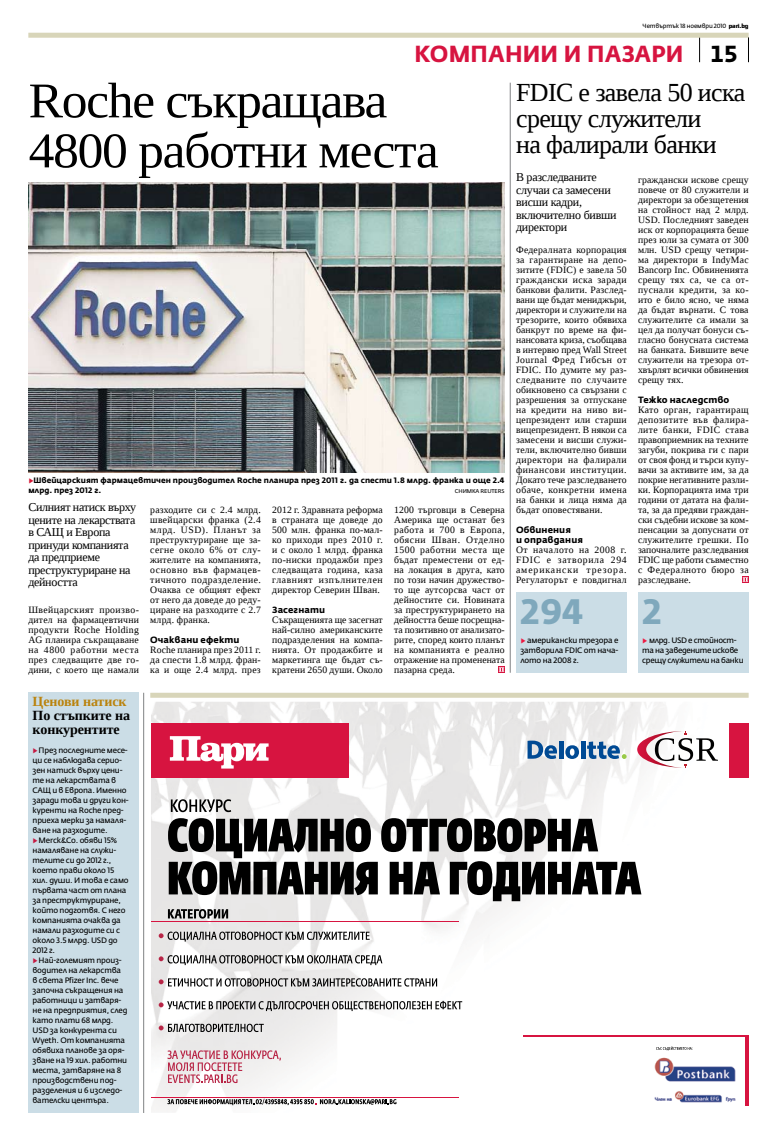
<style>
.page{position:relative;width:777px;height:1134px;background:#fff}
.page>*{position:absolute;margin:0;border:0;box-sizing:border-box;transform-origin:0 0}
.t1{font:50px/50px "Liberation Serif";letter-spacing:-.025em;color:#000}
.t2{font:700 35px "Fedra Sans Alt Pro";color:#7fa8bc}
.t3{font:26px/26px "Liberation Serif";letter-spacing:-.025em;color:#000}
.t4{font:700 23px "Fedra Sans Alt Pro";color:#d71440;scale:.96 1}
.t5{font:700 14px/14px "Liberation Serif";letter-spacing:-.005em;color:#000}
.t6{font:12px/12.5px "Liberation Serif";letter-spacing:-.025em;color:#000}
.t7{font:9.7px/10px "Liberation Serif";letter-spacing:.02em;color:#000;text-align:justify}
.t8{font:700 9px/10px "Fedra Sans Alt Pro";letter-spacing:.01em;color:#000}
.t9{font:7.8px/10px "Fedra Sans Alt Pro";letter-spacing:-.025em;color:#000}
.t10{font:700 7.8px/10px "Fedra Sans Alt Pro";color:#000}
.t11{font:6px "Fedra Sans Alt Pro";letter-spacing:-.02em;color:#000}
.t12{font:5.5px "Fedra Sans Alt Pro";letter-spacing:-.02em;color:#000}
.s1{font-family:"District";font-weight:500}
.s2{color:#000}
.s3{color:#d71635}
.s4{color:#ba830d}
.s5{color:#c51941}
.s6{font-weight:700;color:#ed1941}
</style>
<div class="page">
<svg style="left:699px;top:38px;width:1px;height:24px"></svg>
<svg style="left:748px;top:37px;width:1px;height:25px"></svg>
<div style="left:28px;top:33px;width:720px;height:5px;background:#d8d5b9"></div>
<div style="left:150px;top:693px;width:598px;height:5px;background:#d8d5b9"></div>
<svg style="left:498px;top:666px;width:7px;height:7px"></svg>
<div style="left:28px;top:693px;width:111px;height:420px;background:#cbdde6"></div>
<hr style="left:510px;top:83px;width:1px;height:590px;background:#808284">
<div style="left:516px;top:593px;width:110px;height:80px;background:#cbdde6"></div>
<img style="left:152px;top:702px;width:515px;height:410px">
<div style="left:523px;top:1035px;width:225px;height:71px;background:linear-gradient(to bottom,#d71440,#d71440)"></div>
<svg style="left:168px;top:818px;width:473px;height:83px"></svg>
<svg style="left:637px;top:731px;width:81px;height:37px"></svg>
<svg style="left:159px;top:931px;width:211px;height:10px;background:#a4a2a2"></svg>
<svg style="left:159px;top:955px;width:223px;height:10px"></svg>
<svg style="left:159px;top:978px;width:278px;height:8px"></svg>
<svg style="left:159px;top:1001px;width:303px;height:10px"></svg>
<svg style="left:159px;top:1024px;width:105px;height:8px"></svg>
<svg style="left:168px;top:909px;width:60px;height:10px"></svg>
<hr style="left:152px;top:921px;width:306px;height:1px;background:#d71440">
<hr style="left:152px;top:1097px;width:306px;height:1px;background:#d71440">
<svg style="left:167px;top:1099px;width:229px;height:6px"></svg>
<svg style="left:167px;top:1050px;width:114px;height:33px"></svg>
<div style="left:152px;top:723px;width:197px;height:55px;background:#d71440"></div>
<div style="left:729px;top:723px;width:19px;height:55px;background:#d71440"></div>
<svg style="left:170px;top:736px;width:98px;height:32px"></svg>
<hr style="left:559px;top:741px;width:4px;height:18px;background:#004a94">
<svg style="left:565px;top:741px;width:61px;height:18px"></svg>
<svg style="left:527px;top:741px;width:30px;height:18px"></svg>
<div style="left:521px;top:1037px;width:223px;height:69px;background:#fff"></div>
<img style="left:654px;top:1057px;width:82px;height:46px">
<svg style="left:656px;top:1046px;width:37px;height:4px"></svg>
<svg style="left:171px;top:799px;width:60px;height:13px"></svg>
<svg style="left:742px;top:576px;width:6px;height:7px"></svg>
<div style="left:638px;top:593px;width:110px;height:80px;background:#cbdde6"></div>
<img style="left:28px;top:183px;width:477px;height:290px">
<hr style="left:143px;top:693px;width:1px;height:420px;background:#808284">
<p class="t11" style="left:642px;top:22px;width:107px">Четвъртък 18 ноември 2010 <span class="s1">pari.bg</span></p>
<p class="t4" style="left:414px;top:40px;width:338px">Компании и пазари <span class="s2">15</span></p>
<p class="t1" style="left:29px;top:75px;width:411px">Roche съкращава<br>4800 работни места</p>
<p class="t10" style="left:28px;top:475px;width:478px"><span class="s3">▶</span>Швейцарският фармацевтичен производител Roche планира през 2011 г. да спести 1.8 млрд. франка и още 2.4 млрд. през 2012 г.</p>
<p class="t12" style="left:455px;top:487px;width:5px">сни</p>
<p class="t12" style="left:467px;top:487px;width:35px">мка reuters</p>
<p class="t6" style="left:28px;top:501px;width:109px">Силният натиск върху цените на лекарствата в САЩ и Европа принуди компанията да предприеме преструктуриране на дейността</p>
<p class="t7" style="left:28px;top:604px;width:112px">Швейцарският произво&shy;дител на фармацевтични продукти Roche Holding AG планира съкращаване на 4800 работни места през следващите две го&shy;дини, с което ще намали</p>
<p class="t5" style="left:33px;top:694px;width:99px"><span class="s4">Ценови натиск<br></span>По стъпките на конкурентите</p>
<p class="t9" style="left:33px;top:745px;width:98px"><span class="s5">▶</span>През последните месе&shy;ци се наблюдава серио&shy;зен натиск върху цени&shy;те на лекарствата в<br>САЩ и в Европа. Именно заради това и други кон&shy;куренти на Roche пред&shy;приеха мерки за намаля&shy;ване на разходите. <span class="s5">▶</span>Merck&amp;Co. обяви 15% намаляване на служи&shy;телите си до 2012 г., което прави около 15 хил. души. И това е само първата част от плана за преструктуриране, който подготвя. С него компанията очаква да намали разходите си с около 3.5 млрд. USD до<br>2012 г.<br><span class="s5">▶</span>Най-големият произ&shy;водител на лекарства<br>в света Pfizer Inc. вече започна съкращения на работници и затваря&shy;не на предприятия, след като плати 68 млрд.<br>USD за конкурента си<br>Wyeth. От компанията обявиха планове за оря&shy;зване на 19 хил. работни места, затваряне на 8 производствени под&shy;разделения и 6 изследо&shy;вателски центъра.</p>
<p class="t7" style="left:150px;top:504px;width:112px">разходите си с 2.4 млрд. швейцарски франка (2.4 млрд. USD). Планът за преструктуриране ще за&shy;сегне около 6% от слу&shy;жителите на компанията, основно във фармацев&shy;тичното подразделение.<br>Очаква се общият ефект от него да доведе до реду&shy;циране на разходите с 2.7 млрд. франка.</p>
<p class="t8" style="left:150px;top:635px;width:91px">Очаквани ефекти</p>
<p class="t7" style="left:150px;top:644px;width:112px">Roche планира през 2011 г. да спести 1.8 млрд. фран&shy;ка и още 2.4 млрд. през</p>
<p class="t7" style="left:272px;top:504px;width:112px">2012 г. Здравната реформа в страната ще доведе до 500 млн. франка по-мал&shy;ко приходи през 2010 г. и с около 1 млрд. франка по-ниски продажби през следващата година, каза главният изпълнителен директор Северин Шван.</p>
<p class="t8" style="left:272px;top:605px;width:54px">Засегнати</p>
<p class="t7" style="left:272px;top:614px;width:112px">Съкращенията ще засегнат най-силно американските подразделения на компа&shy;нията. От продажбите и маркетинга ще бъдат съ&shy;кратени 2650 души. Около</p>
<p class="t7" style="left:394px;top:504px;width:112px">1200 търговци в Северна Америка ще останат без работа и 700 в Европа, обясни Шван. Отделно 1500 работни места ще бъдат преместени от ед&shy;на локация в друга, като по този начин дружество&shy;то ще аутсорсва част от дейностите си. Новината за преструктурирането на дейността беше посрещна&shy;та позитивно от анализато&shy;рите, според които планът на компанията е реално отражение на променената пазарна среда.</p>
<p class="t3" style="left:516px;top:79px;width:231px">FDIC e завела 50 иска срещу служители<br>на фалирали банки</p>
<p class="t6" style="left:516px;top:171px;width:102px">В разследваните случаи са замесени висши кадри, включително бивши директори</p>
<p class="t7" style="left:516px;top:244px;width:112px">Федералната корпорация за гарантиране на депо&shy;зитите (FDIC) е завела 50 граждански иска заради банкови фалити. Разслед&shy;вани ще бъдат мениджъри, директори и служители на трезорите, които обявиха банкрут по време на фи&shy;нансовата криза, съобщава в интервю пред Wall Street Journal Фред Гибсън от FDIC. По думите му раз&shy;следваните по случаите обикновено са свързани с разрешения за отпускане на кредити на ниво ви&shy;цепрезидент или старши вицепрезидент. В някои са замесени и висши служи&shy;тели, включително бивши директори на фалирали финансови институции.<br>Докато тече разследването обаче, конкретни имена на банки и лица няма да бъдат оповестявани.</p>
<p class="t8" style="left:516px;top:525px;width:68px">Обвинения<br>и оправдания</p>
<p class="t7" style="left:516px;top:544px;width:112px">От началото на 2008 г.<br>FDIC е затворила 294 американски трезора.<br>Регулаторът е повдигнал</p>
<p class="t7" style="left:638px;top:174px;width:112px">граждански искове срещу повече от 80 служители и директори за обезщетения на стойност над 2 млрд.<br>USD. Последният заведен иск от корпорацията беше през юли за сумата от 300 млн. USD срещу четири&shy;ма директори в IndyMac Bancorp Inc. Обвиненията срещу тях са, че са от&shy;пуснали кредити, за ко&shy;ито е било ясно, че няма да бъдат върнати. С това служителите са имали за цел да получат бонуси съ&shy;гласно бонусната система на банката. Бившите вече служители на трезора от&shy;хвърлят всички обвинения срещу тях.</p>
<p class="t8" style="left:638px;top:395px;width:93px">Тежко наследство</p>
<p class="t7" style="left:638px;top:404px;width:112px">Като орган, гарантиращ депозитите във фалира&shy;лите банки, FDIC става правоприемник на техните загуби, покрива ги с пари от своя фонд и търси купу&shy;вачи за активите им, за да покрие негативните разли&shy;ки. Корпорацията има три години от датата на фали&shy;та, за да предяви граждан&shy;ски съдебни искове за ком&shy;пенсации за допуснати от служителите грешки. По започналите разследвания FDIC ще работи съвместно с Федералното бюро за разследване.</p>
<p class="t2" style="left:642px;top:590px;width:21px">2</p>
<p class="t9" style="left:642px;top:635px;width:103px"><span class="s6">▶</span> млрд. USD е стойност&shy;та на заведените искове срещу служители на банки</p>
<p class="t2" style="left:520px;top:590px;width:65px">294</p>
<p class="t9" style="left:520px;top:635px;width:100px;text-align:justify"><span class="s6">▶</span> американски трезора е затворила FDIC от нача&shy;лото на 2008 г.</p>
</div>
